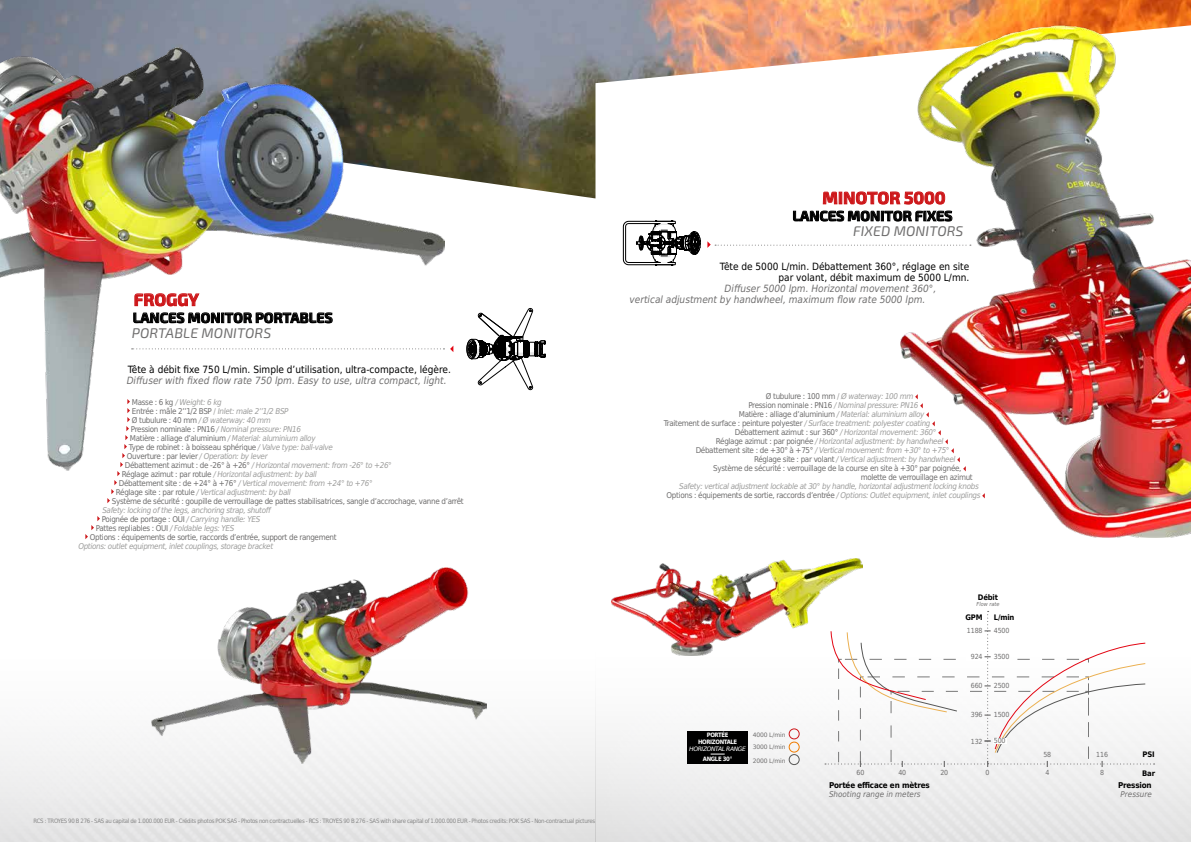
<style>
.page{position:relative;width:1191px;height:842px;background:#fff}
.page>*{position:absolute;margin:0;border:0;box-sizing:border-box;transform-origin:0 0}
.t1{font:700 17px "Exo 2.0";letter-spacing:.01em;color:#cd171a}
.t2{font:700 14px "Exo 2.0";letter-spacing:.01em;color:#000}
.t3{font:italic 14px "Exo 2.0";letter-spacing:.01em;color:#706f6f}
.t4{font:italic 10px/11px "DejaVu Sans Condensed";color:#706f6f}
.t5{font:10px/11.5px "DejaVu Sans Condensed";color:#000;text-align:right}
.t6{font:8px "DejaVu Sans Condensed";letter-spacing:-.04em;color:#706f6f}
.t7{font:italic 8px/9px "DejaVu Sans Condensed";letter-spacing:-.04em;color:#9d9d9c;text-align:right}
.t8{font:700 8px "DejaVu Sans Condensed";letter-spacing:-.02em;color:#000}
.t9{font:italic 8px "DejaVu Sans Condensed";color:#706f6f}
.t10{font:700 7.6px "DejaVu Sans Condensed";letter-spacing:-.02em;color:#000}
.t11{font:7px "DejaVu Sans Condensed";letter-spacing:-.02em;color:#706f6f}
.t12{font:6px "DejaVu Sans Condensed";letter-spacing:-.04em;color:#878787}
.t13{font:6px "DejaVu Sans";letter-spacing:-.02em;color:#706f6f}
.t14{font:700 6px "DejaVu Sans Condensed";letter-spacing:-.06em;color:#fff}
.t15{font:italic 6px "DejaVu Sans";letter-spacing:-.06em;color:#fff}
.t16{font:italic 5.5px "DejaVu Sans Condensed";color:#706f6f}
.s1{font-style:normal;color:#706f6f}
.s2{color:#9d9d9c}
.s3{font-style:italic;color:#9d9d9c}
</style>
<div class="page">
<img style="left:0;top:702px;width:1191px;height:140px">
<img style="left:0;top:0;width:1191px;height:198px">
<img style="left:0;top:48px;width:444px;height:423px">
<svg style="left:107px;top:399px;width:23px;height:104px"></svg>
<svg style="left:85px;top:516px;width:15px;height:23px"></svg>
<svg style="left:59px;top:228px;width:385px;height:139px"></svg>
<svg style="left:450px;top:346px;width:3px;height:6px"></svg>
<img style="left:152px;top:567px;width:335px;height:197px">
<svg style="left:466px;top:308px;width:79px;height:82px"></svg>
<img style="left:612px;top:558px;width:250px;height:97px">
<img style="left:900px;top:25px;width:291px;height:512px">
<svg style="left:793px;top:172px;width:159px;height:49px"></svg>
<svg style="left:915px;top:394px;width:50px;height:77px"></svg>
<svg style="left:707px;top:241px;width:264px;height:7px"></svg>
<svg style="left:623px;top:220px;width:77px;height:46px"></svg>
<svg style="left:825px;top:611px;width:329px;height:156px"></svg>
<div style="left:788px;top:728px;width:11px;height:11px;border:1px solid #cd171a;border-radius:50%"></div>
<div style="left:788px;top:754px;width:11px;height:11px;border:1px solid #575756;border-radius:50%"></div>
<div style="left:788px;top:742px;width:11px;height:11px;border:1px solid #ef7b00;border-radius:50%"></div>
<div style="left:687px;top:731px;width:61px;height:32px;background:#000"></div>
<svg style="left:710px;top:754px;width:14px;height:1px"></svg>
<h1 class="t1" style="left:134px;top:290px;width:66px">FROGGY</h1>
<h2 class="t2" style="left:133px;top:309px;width:201px">LANCES MONITOR PORTABLES</h2>
<h2 class="t3" style="left:132px;top:325px;width:141px">PORTABLE MONITORS</h2>
<p class="t5" style="left:128px;top:364px;width:325px">Tête à débit fixe 750 L/min. Simple d’utilisation, ultra-compacte, légère.</p>
<p class="t4" style="left:127px;top:375px;width:321px">Diffuser with fixed flow rate 750 lpm. Easy to use, ultra compact, light.</p>
<p class="t7" style="left:132px;top:397px;width:91px"><span class="s1">Masse : 6 kg</span> / Weight: 6 kg</p>
<p class="t6" style="left:132px;top:404px;width:158px">Entrée : mâle 2’’1/2 BSP <span class="s2">/</span> <span class="s3">Inlet: male 2’’1/2 BSP</span></p>
<p class="t7" style="left:132px;top:415px;width:141px"><span class="s1">Ø tubulure : 40 mm</span> / Ø waterway: 40 mm</p>
<p class="t6" style="left:131px;top:422px;width:172px">Pression nominale : PN16 <span class="s3">/ Nominal pressure: PN16</span></p>
<p class="t6" style="left:130px;top:431px;width:187px">Matière : alliage d’aluminium <span class="s3">/ Material: aluminium alloy</span></p>
<p class="t6" style="left:129px;top:440px;width:205px">Type de robinet : à boisseau sphérique <span class="s3">/ Valve type: ball-valve</span></p>
<p class="t6" style="left:127px;top:449px;width:142px">Ouverture : par levier <span class="s3">/ Operation: by lever</span></p>
<p class="t7" style="left:125px;top:460px;width:268px"><span class="s1">Débattement azimut : de -26° à +26°</span> / Horizontal movement: from -26° to +26°</p>
<p class="t7" style="left:122px;top:469px;width:197px"><span class="s1">Réglage azimut : par rotule</span> / Horizontal adjustment: by ball</p>
<p class="t7" style="left:119px;top:478px;width:255px"><span class="s1">Débattement site : de +24° à +76°</span> / Vertical movement: from +24° to +76°</p>
<p class="t7" style="left:116px;top:487px;width:177px"><span class="s1">Réglage site : par rotule</span> / Vertical adjustment: by ball</p>
<p class="t6" style="left:112px;top:494px;width:353px">Système de sécurité : goupille de verrouillage de pattes stabilisatrices, sangle d’accrochage, vanne d’arrêt</p>
<p class="t7" style="left:102px;top:505px;width:171px">Safety: locking of the legs, anchoring strap, shutoff</p>
<p class="t6" style="left:102px;top:512px;width:160px">Poignée de portage : OUI <span class="s3">/ Carrying handle: YES</span></p>
<p class="t6" style="left:96px;top:521px;width:140px">Pattes repliables : OUI <span class="s3">/ Foldable legs: YES</span></p>
<p class="t6" style="left:90px;top:530px;width:248px">Options : équipements de sortie, raccords d’entrée, support de rangement</p>
<p class="t7" style="left:78px;top:541px;width:196px">Options: outlet equipment, inlet couplings, storage bracket</p>
<p class="t12" style="left:34px;top:816px;width:563px">RCS : TROYES 90 B 276 - SAS au capital de 1.000.000 EUR - Crédits photos POK SAS - Photos non contractuelles - RCS : TROYES 90 B 276 - SAS with share capital of 1.000.000 EUR - Photos credits: POK SAS - Non-contractual pictures</p>
<h1 class="t1" style="left:822px;top:188px;width:125px">MINOTOR 5000</h1>
<h2 class="t2" style="left:792px;top:208px;width:161px">LANCES MONITOR FIXES</h2>
<h2 class="t3" style="left:853px;top:223px;width:112px">FIXED MONITORS</h2>
<p class="t5" style="left:720px;top:260px;width:251px">Tête de 5000 L/min. Débattement 360°, réglage en site par volant, débit maximum de 5000 L/mn.</p>
<p class="t4" style="left:629px;top:283px;width:308px;text-indent:95px">Diffuser 5000 lpm. Horizontal movement 360°, vertical adjustment by handwheel, maximum flow rate 5000 lpm.</p>
<p class="t6" style="left:766px;top:390px;width:149px">Ø tubulure : 100 mm <span class="s2">/</span> <span class="s3">Ø waterway: 100 mm</span></p>
<p class="t6" style="left:748px;top:399px;width:172px">Pression nominale : PN16 <span class="s3">/ Nominal pressure: PN16</span></p>
<p class="t6" style="left:739px;top:408px;width:187px">Matière : alliage d’aluminium <span class="s3">/ Material: aluminium alloy</span></p>
<p class="t6" style="left:664px;top:417px;width:268px">Traitement de surface : peinture polyester <span class="s3">/ Surface treatment: polyester coating</span></p>
<p class="t6" style="left:735px;top:426px;width:203px">Débattement azimut : sur 360° <span class="s3">/ Horizontal movement: 360°</span></p>
<p class="t7" style="left:716px;top:437px;width:229px"><span class="s1">Réglage azimut : par poignée</span> / Horizontal adjustment: by handwheel</p>
<p class="t7" style="left:695px;top:446px;width:255px"><span class="s1">Débattement site : de +30° à +75°</span> / Vertical movement: from +30° to +75°</p>
<p class="t7" style="left:754px;top:455px;width:203px"><span class="s1">Réglage site : par volant</span> / Vertical adjustment: by handwheel</p>
<p class="t6" style="left:713px;top:462px;width:250px">Système de sécurité : verrouillage de la course en site à +30° par poignée,</p>
<p class="t6" style="left:860px;top:471px;width:114px">molette de verrouillage en azimut</p>
<p class="t7" style="left:666px;top:482px;width:315px">Safety: vertical adjustment lockable at 30° by handle, horizontal adjustment locking knobs<br><span class="s1">Options : équipements de sortie, raccords d’entrée</span> / Options: Outlet equipment, inlet couplings</p>
<p class="t14" style="left:707px;top:730px;width:23px">PORTÉE</p>
<p class="t13" style="left:752px;top:730px;width:34px">4000 L/min</p>
<p class="t14" style="left:698px;top:737px;width:41px">HORIZONTALE</p>
<p class="t15" style="left:689px;top:745px;width:58px">HORIZONTAL RANGE</p>
<p class="t14" style="left:703px;top:754px;width:31px">ANGLE 30°</p>
<p class="t13" style="left:752px;top:742px;width:34px">3000 L/min</p>
<p class="t13" style="left:752px;top:756px;width:34px">2000 L/min</p>
<p class="t10" style="left:977px;top:591px;width:22px">Débit</p>
<p class="t16" style="left:976px;top:600px;width:24px">Flow rate</p>
<p class="t10" style="left:965px;top:611px;width:19px">GPM</p>
<p class="t11" style="left:967px;top:625px;width:17px">1188</p>
<p class="t11" style="left:970px;top:651px;width:13px">924</p>
<p class="t11" style="left:970px;top:680px;width:13px">660</p>
<p class="t11" style="left:970px;top:709px;width:13px">396</p>
<p class="t11" style="left:970px;top:735px;width:13px">132</p>
<p class="t10" style="left:994px;top:611px;width:22px">L/min</p>
<p class="t11" style="left:994px;top:625px;width:17px">4500</p>
<p class="t11" style="left:994px;top:651px;width:17px">3500</p>
<p class="t11" style="left:994px;top:680px;width:17px">2500</p>
<p class="t11" style="left:994px;top:709px;width:17px">1500</p>
<p class="t11" style="left:994px;top:735px;width:13px">500</p>
<p class="t11" style="left:1043px;top:749px;width:9px">58</p>
<p class="t11" style="left:1096px;top:749px;width:13px">116</p>
<p class="t11" style="left:856px;top:767px;width:9px">60</p>
<p class="t11" style="left:898px;top:767px;width:9px">40</p>
<p class="t11" style="left:940px;top:767px;width:9px">20</p>
<p class="t11" style="left:985px;top:767px;width:6px">0</p>
<p class="t11" style="left:1045px;top:767px;width:6px">4</p>
<p class="t11" style="left:1100px;top:767px;width:6px">8</p>
<p class="t8" style="left:829px;top:778px;width:102px">Portée efficace en mètres</p>
<p class="t9" style="left:829px;top:788px;width:93px">Shooting range in meters</p>
<p class="t10" style="left:1142px;top:748px;width:14px">PSI</p>
<p class="t10" style="left:1142px;top:767px;width:14px">Bar</p>
<p class="t8" style="left:1118px;top:778px;width:35px">Pression</p>
<p class="t9" style="left:1120px;top:788px;width:33px">Pressure</p>
</div>
